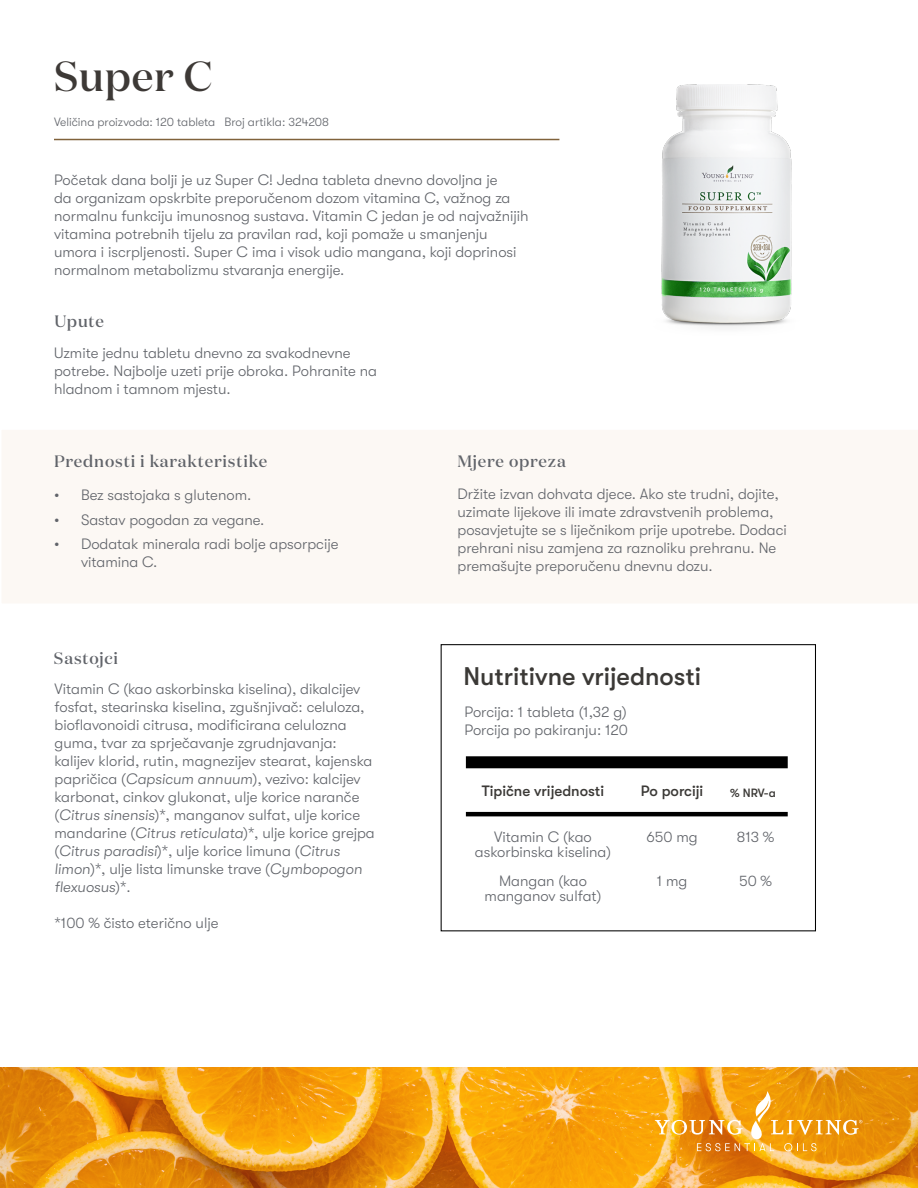
<style>
.page{position:relative;width:918px;height:1188px;background:#fff}
.page>*{position:absolute;margin:0;border:0;box-sizing:border-box;transform-origin:0 0}
.t1{font:500 42px "Domaine Display";letter-spacing:.02em;color:#3d3936}
.t2{font:500 25.5px "GT Walsheim Pro";color:#3b3936}
.t3{font:500 16.5px "Domaine Display";letter-spacing:.05em;color:#61646a}
.t4{font:300 15px/18px "GT Walsheim Pro";color:#61646a}
.t5{font:500 15px "GT Walsheim Pro";color:#3b3936}
.t6{font:300 12px "GT Walsheim Pro";color:#61646a}
.t7{font:500 12px "GT Walsheim Pro";color:#3b3936}
.s1{font-style:italic}
</style>
<div class="page">
<div style="left:2px;top:430px;width:916px;height:173px;background:#fcf8f4"></div>
<hr style="left:54px;top:139px;width:505px;height:1px;background:#80623b">
<img style="left:661px;top:84px;width:131px;height:244px">
<div style="left:441px;top:644px;width:375px;height:287px;border:1px solid #000"></div>
<svg style="left:0;top:1067px;width:918px;height:121px;background:#ee9d1c"></svg>
<div style="left:466px;top:756px;width:322px;height:12px;background:#000"></div>
<hr style="left:466px;top:812px;width:322px;height:4px;background:#000">
<svg style="left:655px;top:1091px;width:207px;height:60px;background:#efa229"></svg>
<h1 class="t1" style="left:54px;top:49px;width:160px">Super C</h1>
<p class="t6" style="left:54px;top:115px;width:277px">Veličina proizvoda: 120 tableta Broj artikla: 324208</p>
<p class="t4" style="left:54px;top:171px;width:476px">Početak dana bolji je uz Super C! Jedna tableta dnevno dovoljna je<br>da organizam opskrbite preporučenom dozom vitamina C, važnog za normalnu funkciju imunosnog sustava. Vitamin C jedan je od najvažnijih vitamina potrebnih tijelu za pravilan rad, koji pomaže u smanjenju umora i iscrpljenosti. Super C ima i visok udio mangana, koji doprinosi normalnom metabolizmu stvaranja energije.</p>
<p class="t3" style="left:55px;top:310px;width:51px">Upute</p>
<p class="t4" style="left:54px;top:344px;width:325px">Uzmite jednu tabletu dnevno za svakodnevne potrebe. Najbolje uzeti prije obroka. Pohranite na hladnom i tamnom mjestu.</p>
<p class="t3" style="left:54px;top:451px;width:215px">Prednosti i karakteristike</p>
<p class="t4" style="left:54px;top:486px;width:199px">• Bez sastojaka s glutenom.</p>
<p class="t4" style="left:54px;top:511px;width:212px">• Sastav pogodan za vegane.</p>
<p class="t4" style="left:81px;top:535px;width:259px;text-indent:-27px">• Dodatak minerala radi bolje apsorpcije vitamina C.</p>
<p class="t3" style="left:54px;top:647px;width:66px">Sastojci</p>
<p class="t4" style="left:55px;top:680px;width:322px">Vitamin C (kao askorbinska kiselina), dikalcijev fosfat, stearinska kiselina, zgušnjivač: celuloza, bioflavonoidi citrusa, modificirana celulozna guma, tvar za sprječavanje zgrudnjavanja: kalijev klorid, rutin, magnezijev stearat, kajenska papričica (<span class="s1">Capsicum annuum</span>), vezivo: kalcijev karbonat, cinkov glukonat, ulje korice naranče (<span class="s1">Citrus sinensis</span>)*, manganov sulfat, ulje korice mandarine (<span class="s1">Citrus reticulata</span>)*, ulje korice grejpa (<span class="s1">Citrus paradisi</span>)*, ulje korice limuna (<span class="s1">Citrus limon</span>)*, ulje lista limunske trave (<span class="s1">Cymbopogon flexuosus</span>)*.</p>
<p class="t4" style="left:55px;top:914px;width:166px">*100 % čisto eterično ulje</p>
<p class="t3" style="left:458px;top:451px;width:110px">Mjere opreza</p>
<p class="t4" style="left:458px;top:485px;width:331px">Držite izvan dohvata djece. Ako ste trudni, dojite, uzimate lijekove ili imate zdravstvenih problema, posavjetujte se s liječnikom prije upotrebe. Dodaci prehrani nisu zamjena za raznoliku prehranu. Ne premašujte preporučenu dnevnu dozu.</p>
<h2 class="t2" style="left:464px;top:662px;width:239px">Nutritivne vrijednosti</h2>
<p class="t4" style="left:464px;top:703px;width:165px">Porcija: 1 tableta (1,32 g)<br>Porcija po pakiranju: 120</p>
<p class="t5" style="left:482px;top:783px;width:124px">Tipične vrijednosti</p>
<p class="t5" style="left:641px;top:783px;width:64px">Po porciji</p>
<p class="t4" style="left:475px;top:829px;width:138px;line-height:15px;text-align:center">Vitamin C (kao askorbinska kiselina)</p>
<p class="t4" style="left:646px;top:828px;width:53px">650 mg</p>
<p class="t4" style="left:737px;top:828px;width:39px">813 %</p>
<p class="t4" style="left:485px;top:874px;width:118px;line-height:15px;text-align:center">Mangan (kao manganov sulfat)</p>
<p class="t4" style="left:657px;top:872px;width:32px">1 mg</p>
<p class="t4" style="left:739px;top:872px;width:34px">50 %</p>
<p class="t7" style="left:730px;top:786px;width:47px">% NRV-a</p>
</div>
